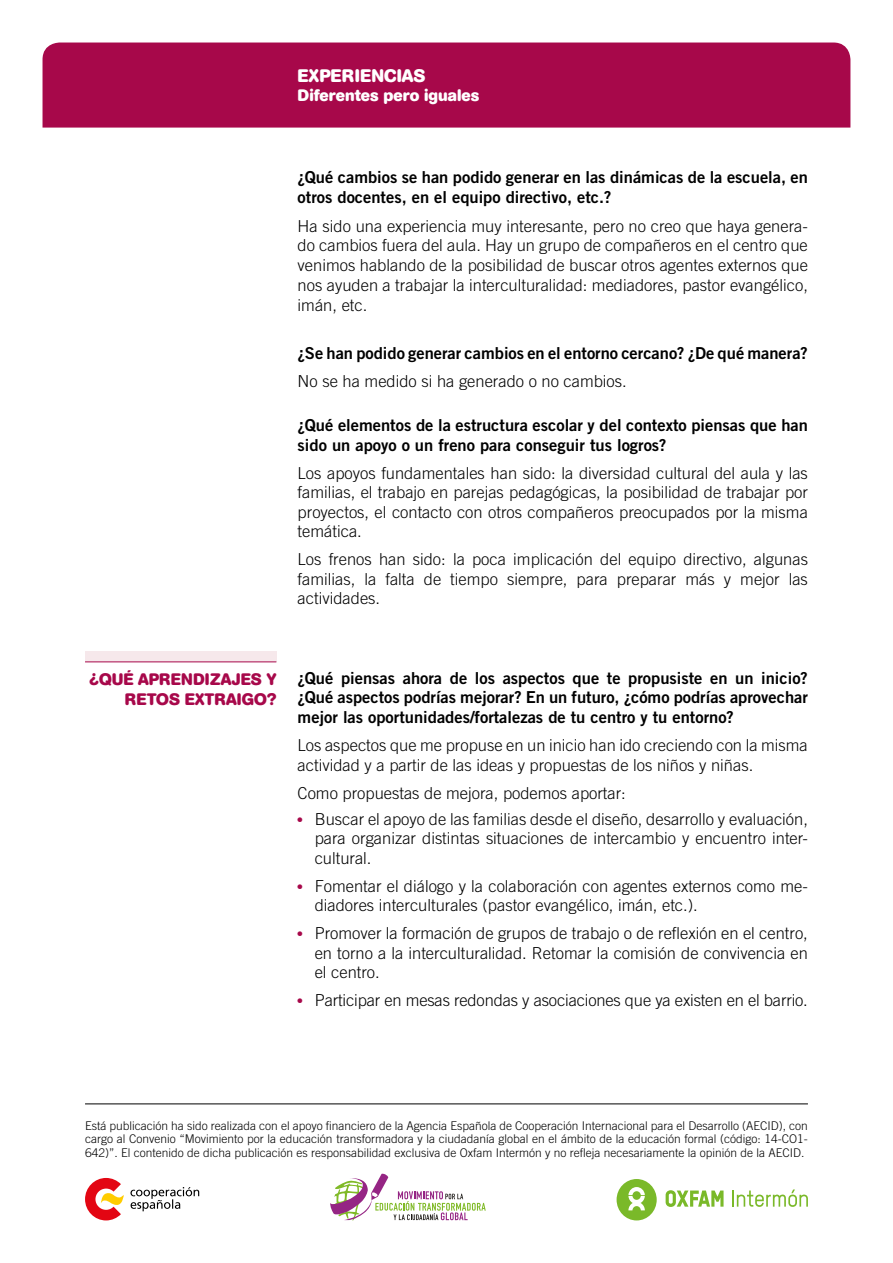
<style>
.page{position:relative;width:893px;height:1263px;background:#fff}
.page>*{position:absolute;margin:0;border:0;box-sizing:border-box;transform-origin:0 0}
.t1{font:700 18px "AG Book Rounded";letter-spacing:.02em;color:#fff}
.t2{font:300 16.5px/19.5px "Trade Gothic";color:#000;text-align:justify}
.t3{font:16.5px/19.8px "Trade Gothic Bold Two";color:#000}
.t4{font:700 16.5px/19.8px "AG Book Rounded";letter-spacing:.005em;color:#a7084a;text-align:right}
.t5{font:700 16.5px "AG Book Rounded";color:#fff}
.t6{font:300 12px/13.5px "Trade Gothic";color:#000;text-align:justify}
.s1{font-family:"AG Book Rounded";font-weight:700;font-size:15px;color:#a7084a}
</style>
<div class="page">
<div style="left:43px;top:43px;width:807px;height:85px;background:#a7084a"></div>
<div style="left:85px;top:651px;width:191px;height:11px;background:#f6e8eb"></div>
<hr style="left:85px;top:661px;width:191px;height:1px;background:#a7084a">
<hr style="left:85px;top:1103px;width:723px;height:1px;background:#000">
<svg style="left:732px;top:1189px;width:76px;height:18px"></svg>
<svg style="left:617px;top:1179px;width:40px;height:41px"></svg>
<svg style="left:666px;top:1190px;width:57px;height:17px"></svg>
<svg style="left:330px;top:1174px;width:156px;height:47px"></svg>
<svg style="left:85px;top:1178px;width:39px;height:42px"></svg>
<svg style="left:130px;top:1187px;width:69px;height:24px"></svg>
<p class="t1" style="left:298px;top:65px;width:129px">EXPERIENCIAS</p>
<p class="t5" style="left:298px;top:86px;width:183px">Diferentes pero iguales</p>
<p class="t3" style="left:298px;top:167px;width:512px">¿Qué cambios se han podido generar en las dinámicas de la escuela, en otros docentes, en el equipo directivo, etc.?</p>
<p class="t2" style="left:298px;top:216px;width:512px">Ha sido una experiencia muy interesante, pero no creo que haya genera&shy;do cambios fuera del aula. Hay un grupo de compañeros en el centro que venimos hablando de la posibilidad de buscar otros agentes externos que nos ayuden a trabajar la interculturalidad: mediadores, pastor evangélico, imán, etc.</p>
<p class="t3" style="left:298px;top:343px;width:512px">¿Se han podido generar cambios en el entorno cercano? ¿De qué manera?</p>
<p class="t2" style="left:298px;top:371px;width:331px">No se ha medido si ha generado o no cambios.</p>
<p class="t3" style="left:298px;top:415px;width:512px">¿Qué elementos de la estructura escolar y del contexto piensas que han sido un apoyo o un freno para conseguir tus logros?</p>
<p class="t2" style="left:298px;top:463px;width:512px">Los apoyos fundamentales han sido: la diversidad cultural del aula y las familias, el trabajo en parejas pedagógicas, la posibilidad de trabajar por proyectos, el contacto con otros compañeros preocupados por la misma temática.</p>
<p class="t2" style="left:298px;top:549px;width:512px">Los frenos han sido: la poca implicación del equipo directivo, algunas familias, la falta de tiempo siempre, para preparar más y mejor las actividades.</p>
<p class="t4" style="left:89px;top:670px;width:188px">¿QUÉ APRENDIZAJES Y<br>RETOS EXTRAIGO?</p>
<p class="t3" style="left:298px;top:667px;width:512px;text-align:justify">¿Qué piensas ahora de los aspectos que te propusiste en un inicio? ¿Qué aspectos podrías mejorar? En un futuro, ¿cómo podrías aprovechar mejor las oportunidades/fortalezas de tu centro y tu entorno?</p>
<p class="t2" style="left:298px;top:735px;width:512px">Los aspectos que me propuse en un inicio han ido creciendo con la misma actividad y a partir de las ideas y propuestas de los niños y niñas.</p>
<p class="t2" style="left:298px;top:783px;width:330px">Como propuestas de mejora, podemos aportar:</p>
<p class="t2" style="left:315px;top:809px;width:495px;text-indent:-17px"><span class="s1">•</span> Buscar el apoyo de las familias desde el diseño, desarrollo y evaluación, para organizar distintas situaciones de intercambio y encuentro inter&shy;cultural.</p>
<p class="t2" style="left:315px;top:876px;width:495px;text-indent:-17px"><span class="s1">•</span> Fomentar el diálogo y la colaboración con agentes externos como me&shy;diadores interculturales (pastor evangélico, imán, etc.).</p>
<p class="t2" style="left:315px;top:923px;width:495px;text-indent:-17px"><span class="s1">•</span> Promover la formación de grupos de trabajo o de reflexión en el centro, en torno a la interculturalidad. Retomar la comisión de convivencia en el centro.</p>
<p class="t2" style="left:298px;top:990px;width:512px"><span class="s1">•</span> Participar en mesas redondas y asociaciones que ya existen en el barrio.</p>
<p class="t6" style="left:85px;top:1119px;width:724px">Está publicación ha sido realizada con el apoyo financiero de la Agencia Española de Cooperación Internacional para el Desarrollo (AECID), con cargo al Convenio “Movimiento por la educación transformadora y la ciudadanía global en el ámbito de la educación formal (código: 14-CO1- 642)”. El contenido de dicha publicación es responsabilidad exclusiva de Oxfam Intermón y no refleja necesariamente la opinión de la AECID.</p>
</div>
